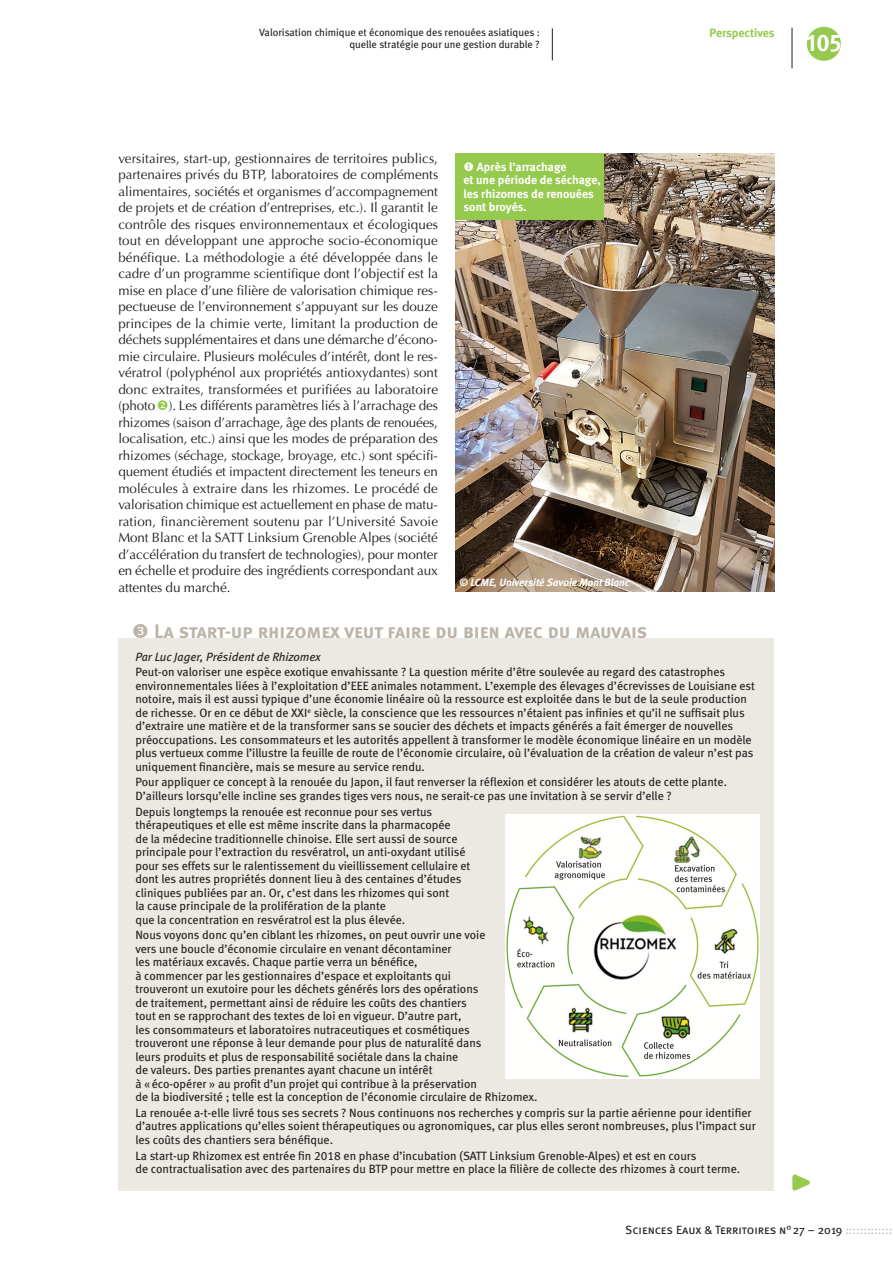
<style>
.page{position:relative;width:893px;height:1263px;background:#fff}
.page>*{position:absolute;margin:0;border:0;box-sizing:border-box;transform-origin:0 0}
.t1{font:24px "Meta Bold Caps Expert";color:#fff}
.t2{font:19.5px "Meta Bold LF Caps";letter-spacing:-.005em;color:#bcb4ab}
.t3{font:13.5px/16.5px "Optima";letter-spacing:-.005em;color:#231f20;text-align:justify}
.Hors_texte{font:12px/13.5px "Meta Book LF";color:#231f20}
.légende{font:12px/13.5px "Meta Bold LF";color:#fff}
.t4{font:12px "Meta Book Caps";letter-spacing:-.005em;color:#231f20}
.Hors_texte-2{font:italic 12px "Meta Book LF";color:#231f20}
.t5{font:700 12px "Meta";color:#96ca4e}
.roulette_article{font:10.5px/12px "Meta Book LF";color:#231f20;text-align:right}
.crédit_photo{font:italic 10.5px "Meta Bold LF";color:#fff}
.s1{color:#96ca4e}
.s2{color:#bcbdc0}
</style>
<div class="page">
<div style="left:807px;top:27px;width:34px;height:34px;background:#96ca4e;border-radius:50%"></div>
<hr style="left:792px;top:28px;width:1px;height:40px;background:#231f20">
<hr style="left:552px;top:28px;width:1px;height:32px;background:#231f20">
<div style="left:118px;top:638px;width:656px;height:553px;background:#ece9e3"></div>
<svg style="left:792px;top:1174px;width:18px;height:17px"></svg>
<img style="left:455px;top:153px;width:320px;height:438px">
<div style="left:455px;top:153px;width:149px;height:67px;background:#96ca4e"></div>
<img style="left:505px;top:814px;width:255px;height:264px">
<p class="roulette_article" style="left:259px;top:26px;width:282px">Valorisation chimique et économique des renouées asiatiques : quelle stratégie pour une gestion durable ?</p>
<p class="t5" style="left:709px;top:26px;width:67px">Perspectives</p>
<h1 class="t1" style="left:806px;top:28px;width:36px">105</h1>
<p class="t3" style="left:118px;top:150px;width:321px">versitaires, start-up, gestionnaires de territoires publics, partenaires privés du BTP, laboratoires de compléments alimentaires, sociétés et organismes d’accompagnement de projets et de création d’entreprises, etc.). Il garantit le contrôle des risques environnementaux et écologiques tout en développant une approche socio-économique bénéfique. La méthodologie a été développée dans le cadre d’un programme scientifique dont l’objectif est la mise en place d’une filière de valorisation chimique res&shy;pectueuse de l’environnement s’appuyant sur les douze principes de la chimie verte, limitant la production de déchets supplémentaires et dans une démarche d’écono&shy;mie circulaire. Plusieurs molécules d’intérêt, dont le res&shy;vératrol (polyphénol aux propriétés antioxydantes) sont donc extraites, transformées et purifiées au laboratoire (photo<span class="s1">❖</span>). Les différents paramètres liés à l’arrachage des rhizomes (saison d’arrachage, âge des plants de renouées, localisation, etc.) ainsi que les modes de préparation des rhizomes (séchage, stockage, broyage, etc.) sont spécifi&shy;quement étudiés et impactent directement les teneurs en molécules à extraire dans les rhizomes. Le procédé de valorisation chimique est actuellement en phase de matu&shy;ration, financièrement soutenu par l’Université Savoie Mont Blanc et la SATT Linksium Grenoble Alpes (société d’accélération du transfert de technologies), pour monter en échelle et produire des ingrédients correspondant aux attentes du marché.</p>
<p class="légende" style="left:463px;top:160px;width:139px">◆ Après l’arrachage<br>et une période de séchage, les rhizomes de renouées sont broyés.</p>
<p class="crédit_photo" style="left:459px;top:576px;width:172px">© LCME, Université Savoie Mont Blanc</p>
<p class="t2" style="left:154px;top:620px;width:494px">La start-up rhizomex veut faire du bien avec du mauvais</p>
<p class="Hors_texte-2" style="left:135px;top:650px;width:187px">Par Luc Jager, Président de Rhizomex</p>
<p class="Hors_texte" style="left:135px;top:665px;width:621px">Peut-on valoriser une espèce exotique envahissante ? La question mérite d’être soulevée au regard des catastrophes environnementales liées à l’exploitation d’EEE animales notamment. L’exemple des élevages d’écrevisses de Louisiane est notoire, mais il est aussi typique d’une économie linéaire où la ressource est exploitée dans le but de la seule production de richesse. Or en ce début de XXI<sup>e</sup> siècle, la conscience que les ressources n’étaient pas infinies et qu’il ne suffisait plus d’extraire une matière et de la transformer sans se soucier des déchets et impacts générés a fait émerger de nouvelles préoccupations. Les consommateurs et les autorités appellent à transformer le modèle économique linéaire en un modèle plus vertueux comme l’illustre la feuille de route de l’économie circulaire, où l’évaluation de la création de valeur n’est pas uniquement financière, mais se mesure au service rendu.</p>
<p class="Hors_texte" style="left:135px;top:775px;width:593px">Pour appliquer ce concept à la renouée du Japon, il faut renverser la réflexion et considérer les atouts de cette plante.<br>D’ailleurs lorsqu’elle incline ses grandes tiges vers nous, ne serait-ce pas une invitation à se servir d’elle ?</p>
<p class="Hors_texte" style="left:135px;top:804px;width:337px">Depuis longtemps la renouée est reconnue pour ses vertus thérapeutiques et elle est même inscrite dans la pharmacopée<br>de la médecine traditionnelle chinoise. Elle sert aussi de source principale pour l’extraction du resvératrol, un anti-oxydant utilisé pour ses effets sur le ralentissement du vieillissement cellulaire et dont les autres propriétés donnent lieu à des centaines d’études cliniques publiées par an. Or, c’est dans les rhizomes qui sont<br>la cause principale de la prolifération de la plante<br>que la concentration en resvératrol est la plus élevée.</p>
<p class="Hors_texte" style="left:135px;top:928px;width:404px">Nous voyons donc qu’en ciblant les rhizomes, on peut ouvrir une voie<br>vers une boucle d’économie circulaire en venant décontaminer<br>les matériaux excavés. Chaque partie verra un bénéfice,<br>à commencer par les gestionnaires d’espace et exploitants qui<br>trouveront un exutoire pour les déchets générés lors des opérations<br>de traitement, permettant ainsi de réduire les coûts des chantiers<br>tout en se rapprochant des textes de loi en vigueur. D’autre part,<br>les consommateurs et laboratoires nutraceutiques et cosmétiques<br>trouveront une réponse à leur demande pour plus de naturalité dans<br>leurs produits et plus de responsabilité sociétale dans la chaine<br>de valeurs. Des parties prenantes ayant chacune un intérêt<br>à «éco-opérer » au profit d’un projet qui contribue à la préservation<br>de la biodiversité ; telle est la conception de l’économie circulaire de Rhizomex.</p>
<p class="Hors_texte" style="left:135px;top:1106px;width:622px">La renouée a-t-elle livré tous ses secrets ? Nous continuons nos recherches y compris sur la partie aérienne pour identifier d’autres applications qu’elles soient thérapeutiques ou agronomiques, car plus elles seront nombreuses, plus l’impact sur les coûts des chantiers sera bénéfique.</p>
<p class="Hors_texte" style="left:135px;top:1148px;width:606px">La start-up Rhizomex est entrée fin 2018 en phase d’incubation (SATT Linksium Grenoble-Alpes) et est en cours<br>de contractualisation avec des partenaires du BTP pour mettre en place la filière de collecte des rhizomes à court terme.</p>
<p class="t4" style="left:625px;top:1223px;width:269px">Sciences Eaux &amp; Territoires n°27 – 2019 <span class="s2">:::::::::::::</span></p>
</div>
